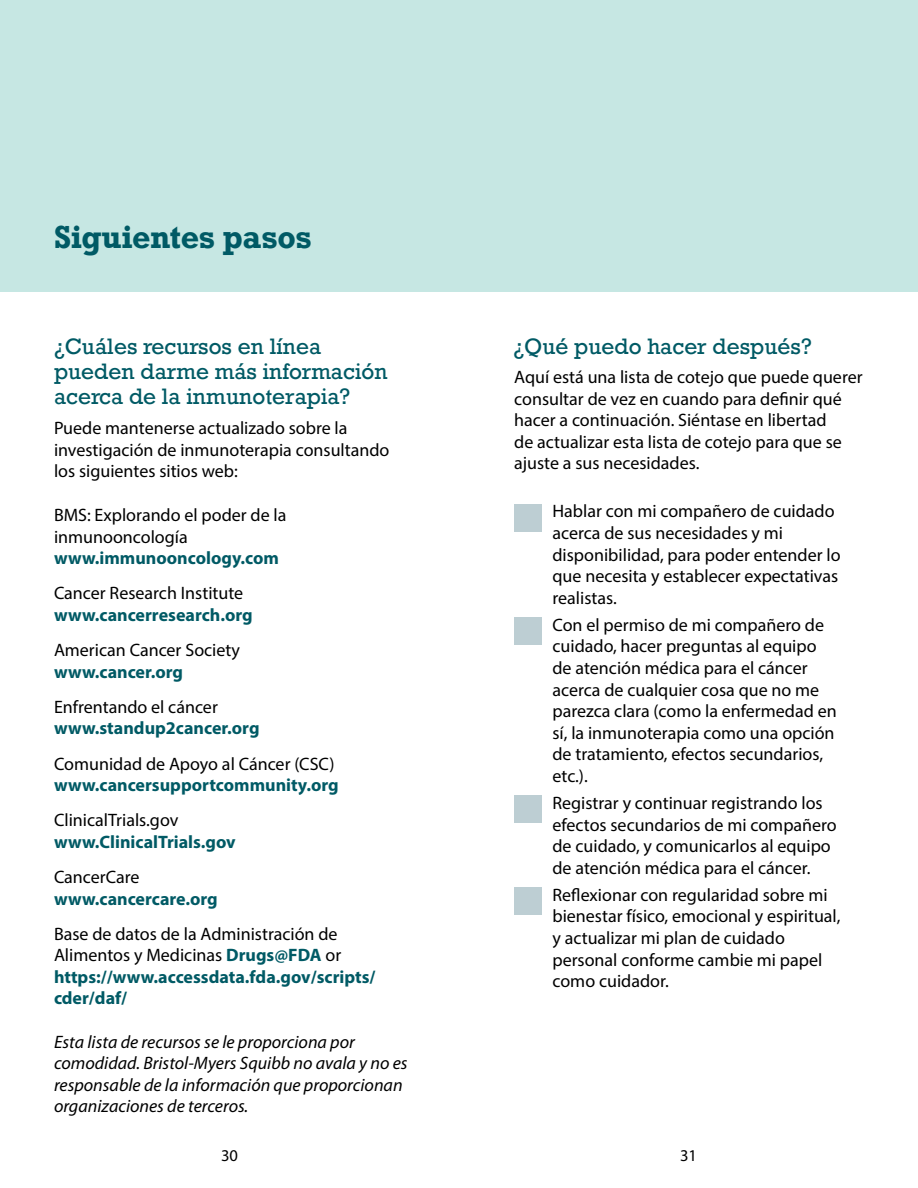
<style>
.page{position:relative;width:918px;height:1188px;background:#fff}
.page>*{position:absolute;margin:0;border:0;box-sizing:border-box;transform-origin:0 0}
.t1{font:700 30px "Rockwell";color:#005a65}
.t2{font:21px/25.2px "Rockwell";color:#005a65}
.t3{font:18px/21.6px "Myriad Pro";color:#000}
.t4{font:700 18px/21.6px "Myriad Pro";color:#005a65}
.t5{font:italic 18px/21.6px "Myriad Pro";color:#000}
.t6{font:16.5px "Myriad Pro";color:#000}
.s1{font-weight:400;color:#000}
</style>
<div class="page">
<div style="left:0;top:0;width:459px;height:292px;background:#c6e7e3"></div>
<div style="left:459px;top:0;width:459px;height:292px;background:#c6e7e3"></div>
<div style="left:514px;top:504px;width:28px;height:27px;background:#bdced3"></div>
<div style="left:514px;top:617px;width:28px;height:28px;background:#bdced3"></div>
<div style="left:514px;top:795px;width:28px;height:28px;background:#bdced3"></div>
<div style="left:514px;top:887px;width:28px;height:28px;background:#bdced3"></div>
<h1 class="t1" style="left:54px;top:218px;width:259px">Siguientes pasos</h1>
<p class="t2" style="left:54px;top:334px;width:335px">¿Cuáles recursos en línea pueden darme más información acerca de la inmunoterapia?</p>
<p class="t3" style="left:54px;top:417px;width:337px">Puede mantenerse actualizado sobre la investigación de inmunoterapia consultando los siguientes sitios web:</p>
<p class="t3" style="left:54px;top:504px;width:234px">BMS: Explorando el poder de la inmunooncología</p>
<p class="t4" style="left:54px;top:547px;width:227px">www.immunooncology.com</p>
<p class="t3" style="left:54px;top:582px;width:191px">Cancer Research Institute</p>
<p class="t4" style="left:54px;top:604px;width:200px">www.cancerresearch.org</p>
<p class="t3" style="left:54px;top:639px;width:188px">American Cancer Society</p>
<p class="t4" style="left:54px;top:660px;width:131px">www.cancer.org</p>
<p class="t3" style="left:54px;top:696px;width:165px">Enfrentando el cáncer</p>
<p class="t4" style="left:54px;top:717px;width:207px">www.standup2cancer.org</p>
<p class="t3" style="left:54px;top:752px;width:282px">Comunidad de Apoyo al Cáncer (CSC)</p>
<p class="t4" style="left:54px;top:774px;width:286px">www.cancersupportcommunity.org</p>
<p class="t3" style="left:54px;top:809px;width:126px">ClinicalTrials.gov</p>
<p class="t4" style="left:54px;top:830px;width:183px">www.ClinicalTrials.gov</p>
<p class="t3" style="left:54px;top:866px;width:87px">CancerCare</p>
<p class="t4" style="left:54px;top:887px;width:165px">www.cancercare.org</p>
<p class="t4" style="left:54px;top:922px;width:323px"><span class="s1">Base de datos de la Administración de<br>Alimentos y Medicinas</span> Drugs@FDA <span class="s1">or </span>https://www.accessdata.fda.gov/scripts/ cder/daf/</p>
<p class="t5" style="left:54px;top:1031px;width:355px">Esta lista de recursos se le proporciona por comodidad. Bristol-Myers Squibb no avala y no es responsable de la información que proporcionan organizaciones de terceros.</p>
<p class="t6" style="left:221px;top:1146px;width:18px">30</p>
<p class="t2" style="left:514px;top:334px;width:300px">¿Qué puedo hacer después?</p>
<p class="t3" style="left:514px;top:366px;width:350px">Aquí está una lista de cotejo que puede querer consultar de vez en cuando para definir qué hacer a continuación. Siéntase en libertad<br>de actualizar esta lista de cotejo para que se ajuste a sus necesidades.</p>
<p class="t3" style="left:552px;top:500px;width:290px">Hablar con mi compañero de cuidado acerca de sus necesidades y mi disponibilidad, para poder entender lo que necesita y establecer expectativas realistas.</p>
<p class="t3" style="left:552px;top:614px;width:286px">Con el permiso de mi compañero de cuidado, hacer preguntas al equipo de atención médica para el cáncer acerca de cualquier cosa que no me parezca clara (como la enfermedad en sí, la inmunoterapia como una opción de tratamiento, efectos secundarios, etc.).</p>
<p class="t3" style="left:552px;top:792px;width:286px">Registrar y continuar registrando los efectos secundarios de mi compañero de cuidado, y comunicarlos al equipo de atención médica para el cáncer.</p>
<p class="t3" style="left:552px;top:884px;width:289px">Reflexionar con regularidad sobre mi bienestar físico, emocional y espiritual, y actualizar mi plan de cuidado personal conforme cambie mi papel como cuidador.</p>
<p class="t6" style="left:680px;top:1146px;width:18px">31</p>
</div>
